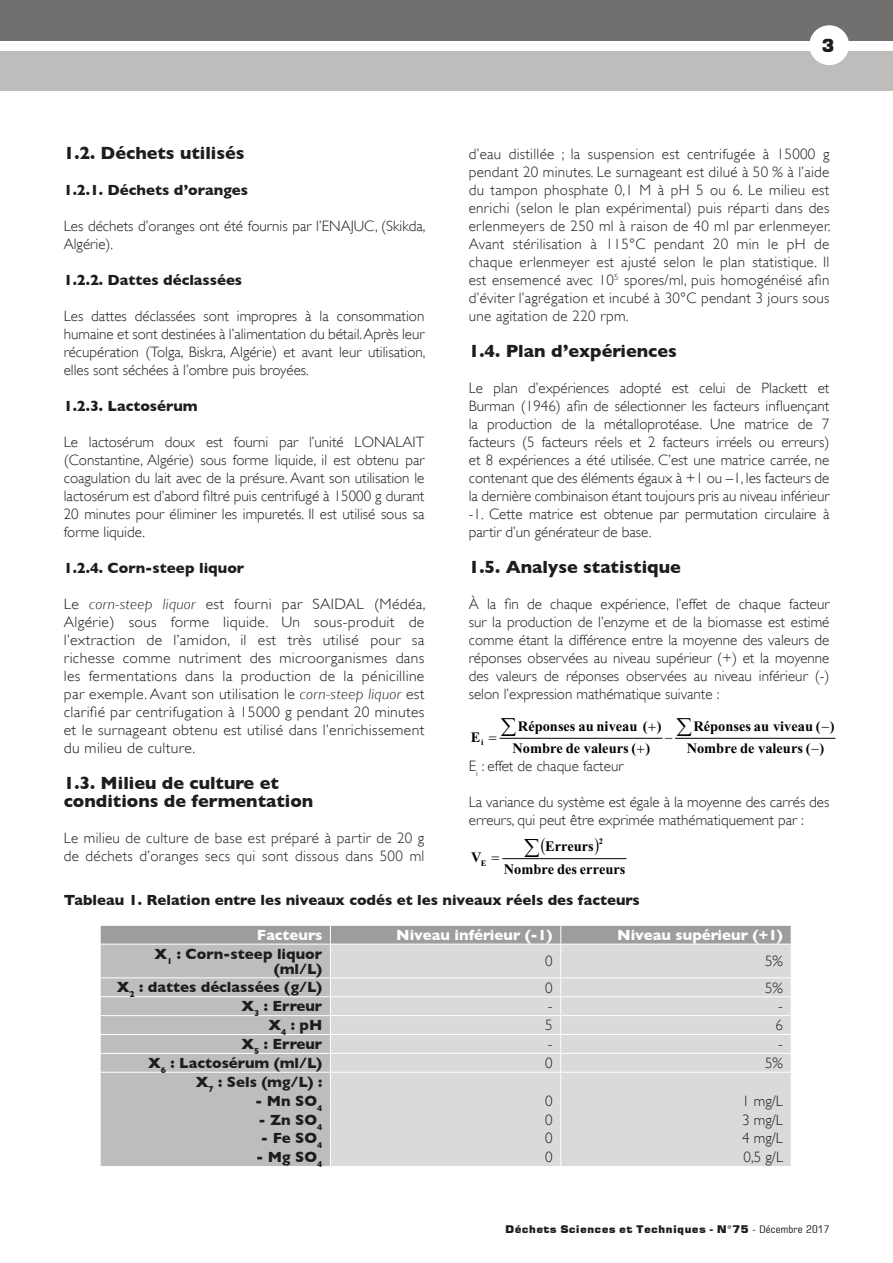
<style>
.page{position:relative;width:893px;height:1263px;background:#fff}
.page>*{position:absolute;margin:0;border:0;box-sizing:border-box;transform-origin:0 0}
.t1{font:700 18px/18px "Gill Sans";color:#1d1d1b}
.t2{font:18px "Square 721 Blk Normal";color:#1d1d1b}
.t3{font:300 15px/18px "Gill Sans";color:#1d1d1b;text-align:justify}
.t4{font:300 15px/18px "Gill Sans";color:#1d1d1b;text-align:justify;scale:1.04 1}
.t5{font:700 15px/15px "Gill Sans";color:#1d1d1b;text-align:right}
.t6{font:300 15px/18px "Gill Sans";letter-spacing:.02em;color:#1d1d1b}
.t7{font:700 15px "Gill Sans";color:#fff}
.t8{font:700 14.55px "Times New Roman";color:#020203}
.t9{font:700 14.4px "Times New Roman";color:#020203}
.t10{font:10.5px "Square 721 Blk Normal";letter-spacing:.02em;color:#1d1d1b;scale:1.09 1}
.t11{font:700 8.4px "Times New Roman";color:#020203}
.s1{font-style:italic}
.s2{font-family:"Square 721 BT";font-stretch:condensed}
</style>
<div class="page">
<div style="left:0;top:0;width:893px;height:40px;background:#70706f"></div>
<div style="left:0;top:51px;width:893px;height:39px;background:#bdbdbc"></div>
<div style="left:809px;top:25px;width:40px;height:40px;background:#fff;border-radius:50%"></div>
<hr style="left:0;top:51px;width:1px;height:245px;background:#bdbdbc">
<hr style="left:500px;top:738px;width:162px;height:1px;background:#020203">
<hr style="left:676px;top:738px;width:159px;height:1px;background:#020203">
<hr style="left:503px;top:858px;width:123px;height:1px;background:#020203">
<div style="left:101px;top:945px;width:229px;height:221px;background:#bdbdbc"></div>
<div style="left:331px;top:945px;width:460px;height:221px;background:#dadada"></div>
<svg style="left:100px;top:925px;width:691px;height:19px;background:#a3a3a3"></svg>
<hr style="left:560px;top:944px;width:1px;height:33px;background:#fff">
<hr style="left:100px;top:977px;width:230px;height:1px;background:#fff">
<hr style="left:330px;top:977px;width:231px;height:1px;background:#fff">
<hr style="left:561px;top:977px;width:230px;height:1px;background:#fff">
<hr style="left:100px;top:996px;width:230px;height:1px;background:#fff">
<hr style="left:330px;top:996px;width:231px;height:1px;background:#fff">
<hr style="left:561px;top:996px;width:230px;height:1px;background:#fff">
<hr style="left:100px;top:1015px;width:230px;height:1px;background:#fff">
<hr style="left:330px;top:1015px;width:231px;height:1px;background:#fff">
<hr style="left:561px;top:1015px;width:230px;height:1px;background:#fff">
<hr style="left:100px;top:1034px;width:230px;height:1px;background:#fff">
<hr style="left:330px;top:1034px;width:231px;height:1px;background:#fff">
<hr style="left:561px;top:1034px;width:230px;height:1px;background:#fff">
<hr style="left:100px;top:1053px;width:230px;height:1px;background:#fff">
<hr style="left:330px;top:1053px;width:231px;height:1px;background:#fff">
<hr style="left:561px;top:1053px;width:230px;height:1px;background:#fff">
<hr style="left:100px;top:1072px;width:230px;height:1px;background:#fff">
<hr style="left:330px;top:1072px;width:231px;height:1px;background:#fff">
<hr style="left:561px;top:1072px;width:230px;height:1px;background:#fff">
<svg style="left:100px;top:978px;width:1px;height:188px"></svg>
<svg style="left:560px;top:978px;width:1px;height:188px"></svg>
<svg style="left:499px;top:737px;width:17px;height:2px"></svg>
<svg style="left:675px;top:737px;width:16px;height:2px"></svg>
<p class="t1" style="left:64px;top:144px;width:182px">1.2. Déchets utilisés</p>
<p class="t5" style="left:64px;top:182px;width:186px">1.2.1. Déchets d’oranges</p>
<p class="t3" style="left:64px;top:217px;width:363px">Les déchets d’oranges ont été fournis par l’ENAJUC, (Skikda,<br>Algérie).</p>
<p class="t5" style="left:64px;top:272px;width:180px">1.2.2. Dattes déclassées</p>
<p class="t3" style="left:64px;top:307px;width:363px">Les dattes déclassées sont impropres à la consommation humaine et sont destinées à l’alimentation du bétail. Après leur récupération (Tolga, Biskra, Algérie) et avant leur utilisation, elles sont séchées à l’ombre puis broyées.</p>
<p class="t5" style="left:64px;top:398px;width:135px">1.2.3. Lactosérum</p>
<p class="t3" style="left:64px;top:433px;width:362px">Le lactosérum doux est fourni par l’unité LONALAIT (Constantine, Algérie) sous forme liquide, il est obtenu par coagulation du lait avec de la présure. Avant son utilisation le lactosérum est d’abord filtré puis centrifugé à 15000 g durant 20 minutes pour éliminer les impuretés. Il est utilisé sous sa forme liquide.</p>
<p class="t5" style="left:64px;top:560px;width:182px">1.2.4. Corn-steep liquor</p>
<p class="t4" style="left:64px;top:595px;width:349px">Le <span class="s1">corn-steep liquor</span> est fourni par SAIDAL (Médéa, Algérie) sous forme liquide. Un sous-produit de l’extraction de l’amidon, il est très utilisé pour sa richesse comme nutriment des microorganismes dans les fermentations dans la production de la pénicilline par exemple. Avant son utilisation le <span class="s1">corn-steep liquor</span> est clarifié par centrifugation à 15000 g pendant 20 minutes et le surnageant obtenu est utilisé dans l’enrichissement du milieu de culture.</p>
<p class="t1" style="left:64px;top:774px;width:251px">1.3. Milieu de culture et conditions de fermentation</p>
<p class="t6" style="left:64px;top:829px;width:362px">Le milieu de culture de base est préparé à partir de 20 g de déchets d’oranges secs qui sont dissous dans 500 ml</p>
<p class="t2" style="left:821px;top:34px;width:15px">3</p>
<p class="t3" style="left:469px;top:145px;width:363px">d’eau distillée ; la suspension est centrifugée à 15000 g pendant 20 minutes. Le surnageant est dilué à 50 % à l’aide du tampon phosphate 0,1 M à pH 5 ou 6. Le milieu est enrichi (selon le plan expérimental) puis réparti dans des erlenmeyers de 250 ml à raison de 40 ml par erlenmeyer.<br>Avant stérilisation à 115°C pendant 20 min le pH de chaque erlenmeyer est ajusté selon le plan statistique. Il est ensemencé avec 10<sup>5</sup> spores/ml, puis homogénéisé afin d’éviter l’agrégation et incubé à 30°C pendant 3 jours sous une agitation de 220 rpm.</p>
<p class="t1" style="left:469px;top:342px;width:210px">1.4. Plan d’expériences</p>
<p class="t3" style="left:469px;top:379px;width:362px">Le plan d’expériences adopté est celui de Plackett et Burman (1946) afin de sélectionner les facteurs influençant la production de la métalloprotéase. Une matrice de 7 facteurs (5 facteurs réels et 2 facteurs irréels ou erreurs) et 8 expériences a été utilisée. C’est une matrice carrée, ne contenant que des éléments égaux à +1 ou –1, les facteurs de la dernière combinaison étant toujours pris au niveau inférieur -1. Cette matrice est obtenue par permutation circulaire à partir d’un générateur de base.</p>
<p class="t1" style="left:469px;top:558px;width:214px">1.5. Analyse statistique</p>
<p class="t3" style="left:469px;top:595px;width:362px">À la fin de chaque expérience, l’effet de chaque facteur sur la production de l’enzyme et de la biomasse est estimé comme étant la différence entre la moyenne des valeurs de réponses observées au niveau supérieur (+) et la moyenne des valeurs de réponses observées au niveau inférieur (-) selon l’expression mathématique suivante :</p>
<p class="t9" style="left:518px;top:718px;width:145px">Réponses au niveau ( )</p>
<p class="t9" style="left:693px;top:718px;width:143px">Réponses au viveau ( )</p>
<p class="t9" style="left:471px;top:729px;width:14px">E<sub>i</sub></p>
<p class="t3" style="left:469px;top:757px;width:156px">E<sub>i</sub> : effet de chaque facteur</p>
<p class="t3" style="left:469px;top:793px;width:362px">La variance du système est égale à la moyenne des carrés des erreurs, qui peut être exprimée mathématiquement par :</p>
<p class="t8" style="left:504px;top:861px;width:123px">Nombre des erreurs</p>
<p class="t9" style="left:512px;top:740px;width:139px">Nombre de valeurs ( )</p>
<p class="t9" style="left:687px;top:740px;width:139px">Nombre de valeurs ( )</p>
<p class="t11" style="left:599px;top:836px;width:6px">2</p>
<p class="t8" style="left:545px;top:838px;width:50px">Erreurs</p>
<p class="t8" style="left:471px;top:849px;width:12px">V</p>
<p class="t11" style="left:481px;top:858px;width:7px">E</p>
<p class="t5" style="left:64px;top:893px;width:578px">Tableau 1. Relation entre les niveaux codés et les niveaux réels des facteurs</p>
<p class="t7" style="left:257px;top:926px;width:67px">Facteurs</p>
<p class="t7" style="left:396px;top:926px;width:158px">Niveau inférieur (-1)</p>
<p class="t7" style="left:617px;top:926px;width:167px">Niveau supérieur (+1)</p>
<p class="t5" style="left:154px;top:946px;width:169px">X<sub>1</sub> : Corn-steep liquor (ml/L)</p>
<p class="t3" style="left:545px;top:952px;width:9px">0</p>
<p class="t3" style="left:765px;top:952px;width:19px">5%</p>
<p class="t5" style="left:117px;top:980px;width:207px">X<sub>2</sub> : dattes déclassées (g/L)</p>
<p class="t3" style="left:545px;top:978px;width:9px">0</p>
<p class="t3" style="left:765px;top:978px;width:19px">5%</p>
<p class="t5" style="left:241px;top:999px;width:82px">X<sub>3</sub> : Erreur</p>
<p class="t3" style="left:548px;top:997px;width:6px">-</p>
<p class="t3" style="left:778px;top:997px;width:6px">-</p>
<p class="t5" style="left:268px;top:1017px;width:55px">X<sub>4</sub> : pH</p>
<p class="t3" style="left:545px;top:1016px;width:9px">5</p>
<p class="t3" style="left:775px;top:1016px;width:9px">6</p>
<p class="t5" style="left:241px;top:1036px;width:82px">X<sub>5</sub> : Erreur</p>
<p class="t3" style="left:548px;top:1035px;width:6px">-</p>
<p class="t3" style="left:778px;top:1035px;width:6px">-</p>
<p class="t5" style="left:148px;top:1055px;width:176px">X<sub>6</sub> : Lactosérum (ml/L)</p>
<p class="t3" style="left:545px;top:1054px;width:9px">0</p>
<p class="t3" style="left:765px;top:1054px;width:19px">5%</p>
<p class="t5" style="left:196px;top:1074px;width:128px">X<sub>7</sub> : Sels (mg/L) :</p>
<p class="t5" style="left:255px;top:1093px;width:69px">- Mn SO<sub>4</sub></p>
<p class="t3" style="left:545px;top:1092px;width:9px">0</p>
<p class="t3" style="left:742px;top:1092px;width:42px">1 mg/L</p>
<p class="t5" style="left:258px;top:1112px;width:65px">- Zn SO<sub>4</sub></p>
<p class="t3" style="left:545px;top:1110px;width:9px">0</p>
<p class="t3" style="left:742px;top:1110px;width:42px">3 mg/L</p>
<p class="t5" style="left:261px;top:1131px;width:63px">- Fe SO<sub>4</sub></p>
<p class="t3" style="left:545px;top:1129px;width:9px">0</p>
<p class="t3" style="left:742px;top:1129px;width:42px">4 mg/L</p>
<p class="t5" style="left:256px;top:1149px;width:68px">- Mg SO<sub>4</sub></p>
<p class="t3" style="left:545px;top:1148px;width:9px">0</p>
<p class="t3" style="left:743px;top:1148px;width:41px">0,5 g/L</p>
<p class="t10" style="left:505px;top:1223px;width:299px">Déchets Sciences et Techniques - N°75 <span class="s2">- Décembre 2017</span></p>
</div>
